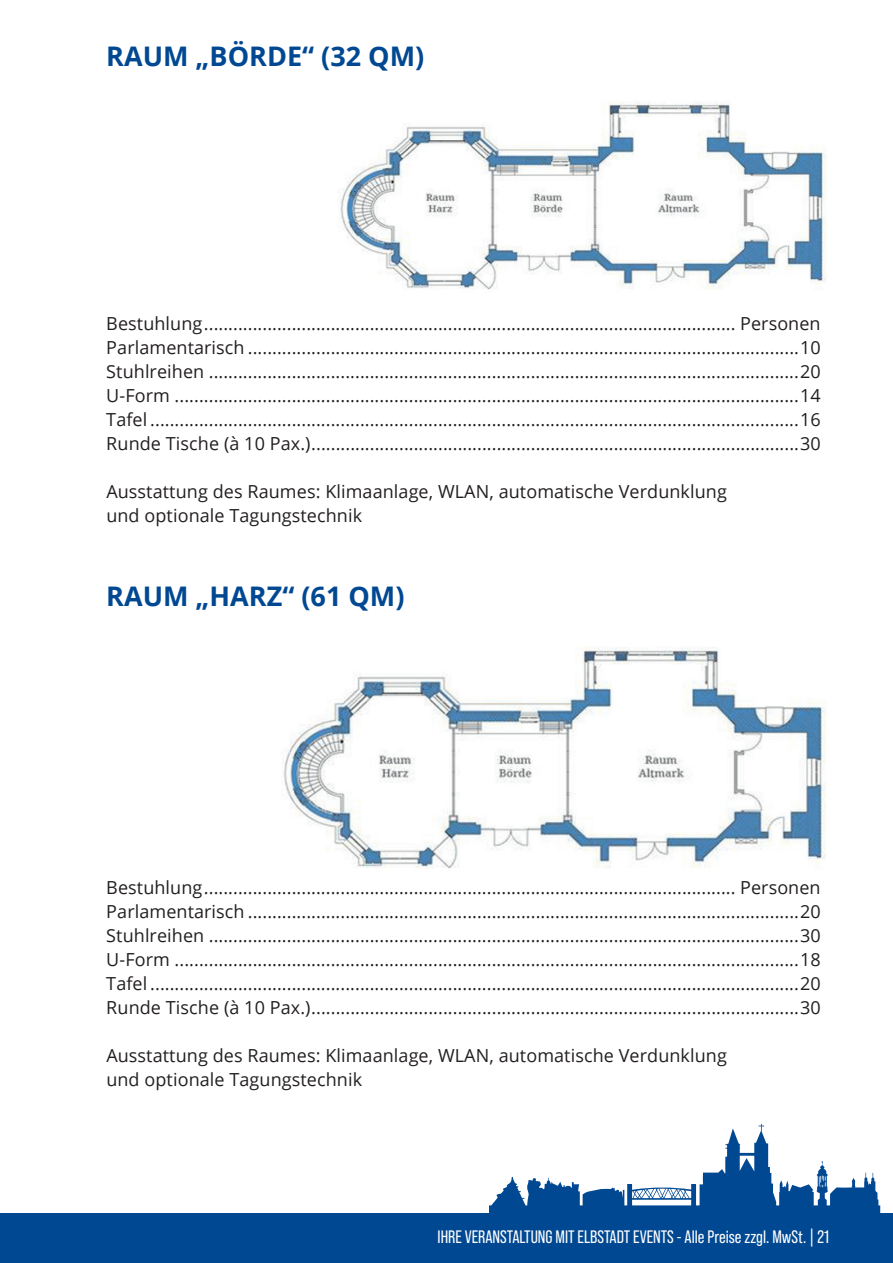
<style>
.page{position:relative;width:893px;height:1263px;background:#fff}
.page>*{position:absolute;margin:0;border:0;box-sizing:border-box;transform-origin:0 0}
.t1{font:700 27px "Open Sans";color:#014892}
.t2{font:18px/24px "Open Sans";letter-spacing:.005em;color:#231f20;text-align:justify}
.t3{font:18px "Bebas Neue Pro";color:#fff}
</style>
<div class="page">
<div style="left:0;top:1213px;width:893px;height:50px;background:#014892"></div>
<svg style="left:489px;top:1124px;width:391px;height:89px"></svg>
<img style="left:340px;top:101px;width:486px;height:189px">
<img style="left:281px;top:647px;width:545px;height:222px">
<h1 class="t1" style="left:106px;top:37px;width:320px">RAUM „BÖRDE“ (32 QM)</h1>
<p class="t2" style="left:106px;top:311px;width:716px">Bestuhlung............................................................................................................. Personen Parlamentarisch .................................................................................................................10<br>Stuhlreihen .........................................................................................................................20<br>U-Form ................................................................................................................................14<br>Tafel .....................................................................................................................................16<br>Runde Tische (à 10 Pax.)....................................................................................................30</p>
<p class="t2" style="left:106px;top:479px;width:622px">Ausstattung des Raumes: Klimaanlage, WLAN, automatische Verdunklung und optionale Tagungstechnik</p>
<h1 class="t1" style="left:106px;top:577px;width:300px">RAUM „HARZ“ (61 QM)</h1>
<p class="t2" style="left:106px;top:875px;width:716px">Bestuhlung............................................................................................................. Personen Parlamentarisch .................................................................................................................20<br>Stuhlreihen .........................................................................................................................30<br>U-Form ................................................................................................................................18<br>Tafel .....................................................................................................................................20<br>Runde Tische (à 10 Pax.)....................................................................................................30</p>
<p class="t2" style="left:106px;top:1043px;width:622px">Ausstattung des Raumes: Klimaanlage, WLAN, automatische Verdunklung und optionale Tagungstechnik</p>
<p class="t3" style="left:438px;top:1227px;width:393px">IHRE VERANSTALTUNG MIT ELBSTADT EVENTS - Alle Preise zzgl. MwSt. | 21</p>
</div>
